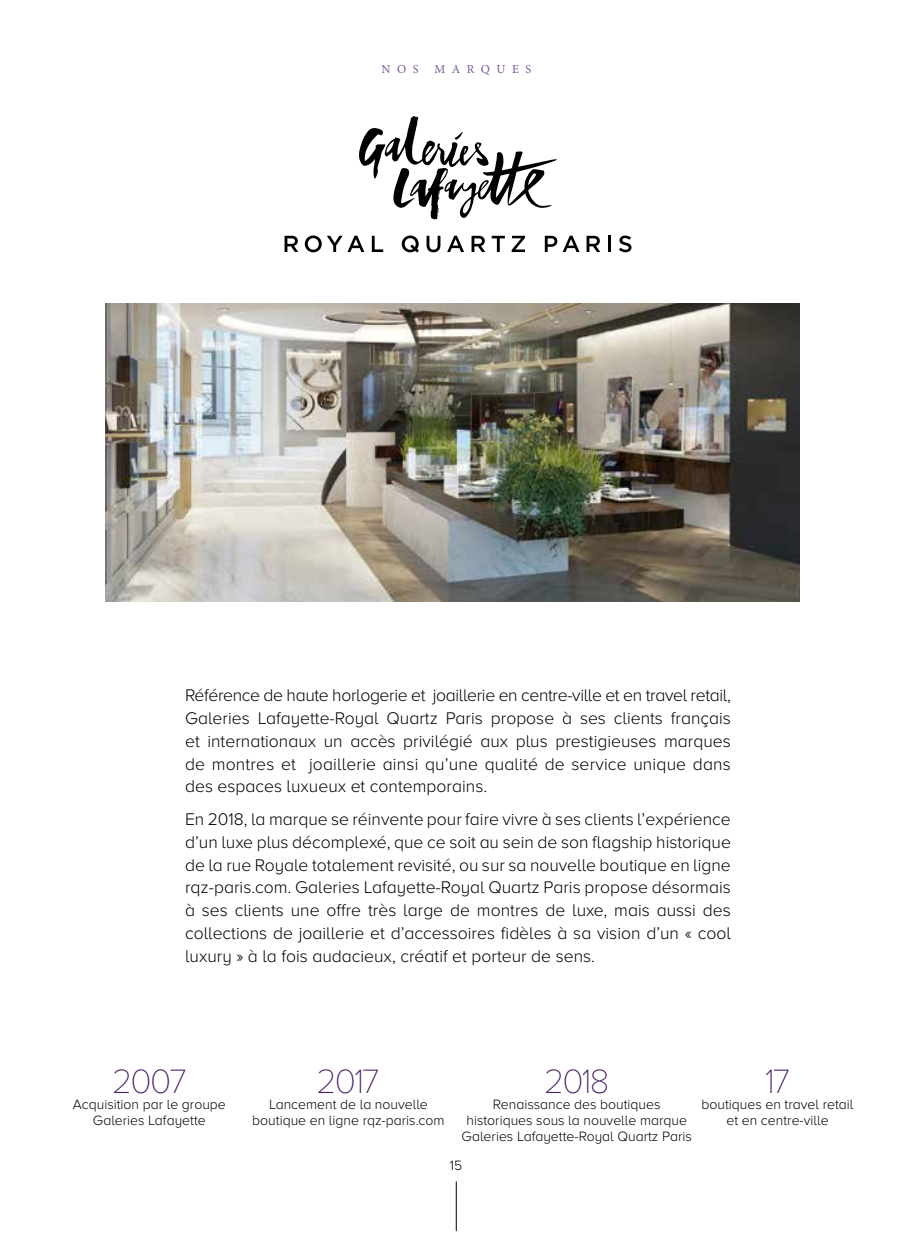
<style>
.page{position:relative;width:913px;height:1241px;background:#fff}
.page>*{position:absolute;margin:0;border:0;box-sizing:border-box;transform-origin:0 0}
.t1{font:100 35px "Proxima Nova A";letter-spacing:-.05em;color:#451a65}
.t2{font:300 17.5px/22.8px "Proxima Nova A";color:#000;text-align:justify}
.t3{font:300 14px/15.8px "Proxima Nova A";color:#000;text-align:center}
.t4{font:12.25px "Minion Pro";letter-spacing:.535em;color:#78589a}
</style>
<div class="page">
<hr style="left:456px;top:1181px;width:1px;height:49px;background:#000">
<svg style="left:359px;top:116px;width:198px;height:103px"></svg>
<svg style="left:284px;top:236px;width:14px;height:16px"></svg>
<svg style="left:305px;top:235px;width:59px;height:17px"></svg>
<svg style="left:372px;top:236px;width:11px;height:16px"></svg>
<svg style="left:402px;top:235px;width:17px;height:17px"></svg>
<svg style="left:426px;top:236px;width:14px;height:16px"></svg>
<svg style="left:447px;top:236px;width:17px;height:16px"></svg>
<svg style="left:471px;top:236px;width:14px;height:16px"></svg>
<svg style="left:492px;top:236px;width:13px;height:16px"></svg>
<svg style="left:512px;top:236px;width:13px;height:16px"></svg>
<svg style="left:545px;top:236px;width:34px;height:16px"></svg>
<svg style="left:586px;top:236px;width:14px;height:16px"></svg>
<hr style="left:608px;top:236px;width:3px;height:16px;background:#000">
<svg style="left:619px;top:235px;width:12px;height:17px"></svg>
<img style="left:105px;top:303px;width:695px;height:298px">
<p class="t4" style="left:381px;top:61px;width:39px">NOS</p>
<p class="t4" style="left:434px;top:61px;width:98px">MARQUES</p>
<p class="t2" style="left:185px;top:684px;width:547px">Référence de haute horlogerie et joaillerie en centre-ville et en travel retail, Galeries Lafayette-Royal Quartz Paris propose à ses clients français et internationaux un accès privilégié aux plus prestigieuses marques de montres et joaillerie ainsi qu’une qualité de service unique dans des espaces luxueux et contemporains.</p>
<p class="t2" style="left:185px;top:808px;width:547px">En 2018, la marque se réinvente pour faire vivre à ses clients l’expérience d’un luxe plus décomplexé, que ce soit au sein de son flagship historique de la rue Royale totalement revisité, ou sur sa nouvelle boutique en ligne rqz-paris.com. Galeries Lafayette-Royal Quartz Paris propose désormais à ses clients une offre très large de montres de luxe, mais aussi des collections de joaillerie et d’accessoires fidèles à sa vision d’un « cool luxury » à la fois audacieux, créatif et porteur de sens.</p>
<h1 class="t1" style="left:112px;top:1060px;width:76px">2007</h1>
<p class="t3" style="left:73px;top:1096px;width:155px">Acquisition par le groupe<br>Galeries Lafayette</p>
<h1 class="t1" style="left:316px;top:1060px;width:64px">2017</h1>
<p class="t3" style="left:252px;top:1097px;width:194px">Lancement de la nouvelle boutique en ligne rqz-paris.com</p>
<h1 class="t1" style="left:544px;top:1060px;width:67px">2018</h1>
<p class="t3" style="left:461px;top:1097px;width:232px">Renaissance des boutiques historiques sous la nouvelle marque<br>Galeries Lafayette-Royal Quartz Paris</p>
<p class="t3" style="left:450px;top:1157px;width:14px">15</p>
<h1 class="t1" style="left:765px;top:1060px;width:27px">17</h1>
<p class="t3" style="left:701px;top:1097px;width:154px">boutiques en travel retail et en centre-ville</p>
</div>
